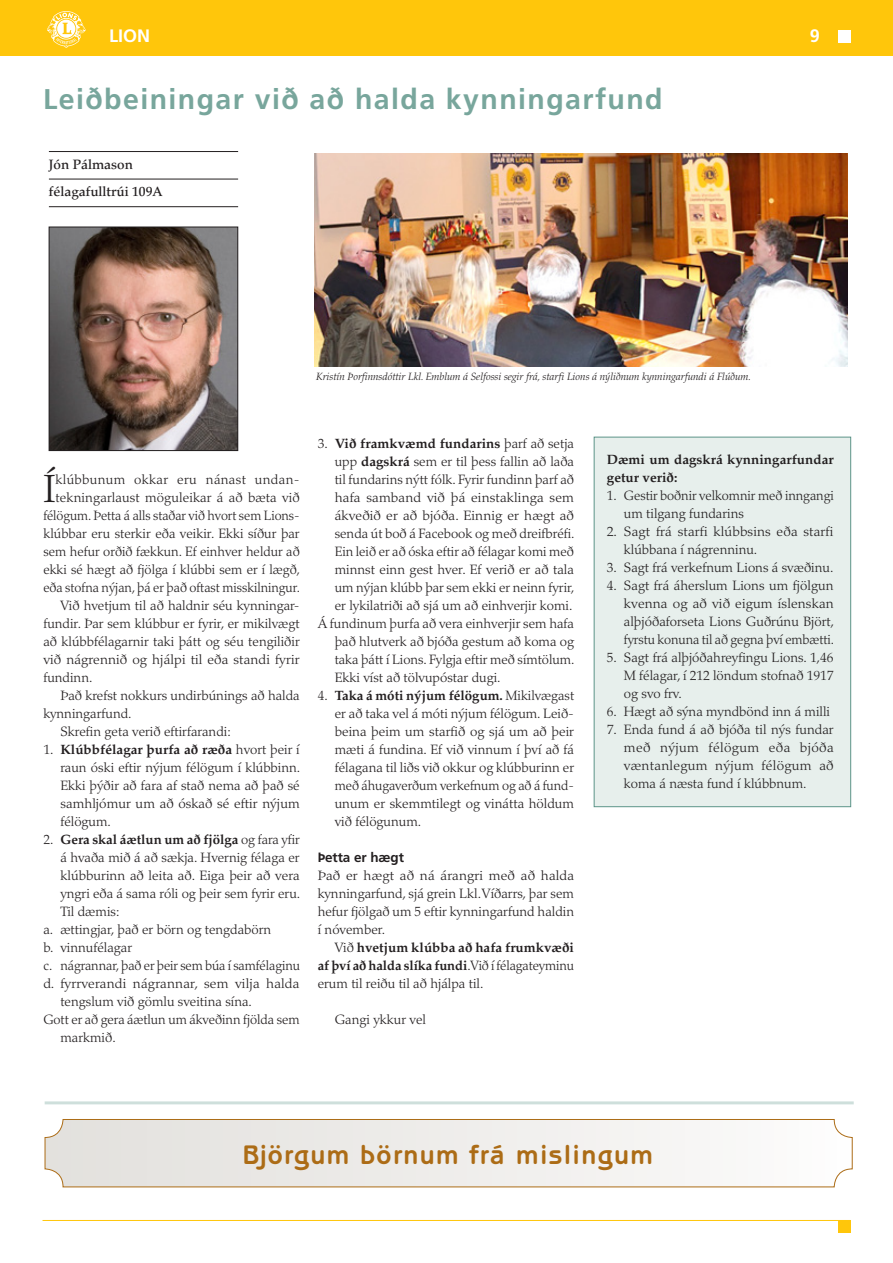
<style>
.page{position:relative;width:893px;height:1263px;background:#fff}
.page>*{position:absolute;margin:0;border:0;box-sizing:border-box;transform-origin:0 0}
.t1{font:300 39.15px "Palatino";color:#231f20}
.t2{font:700 28.5px "Frutiger";letter-spacing:.05em;color:#78a69c}
.t3{font:700 27px "Benguiat Gothic Std";letter-spacing:.05em;color:#ac6c16}
.t4{font:700 18px "Frutiger";color:#fff}
.t5{font:300 13.5px/18px "Palatino";color:#231f20;text-align:justify}
.t6{font:700 13.5px/18px "Palatino";color:#231f20;text-align:justify}
.t7{font:300 13.5px "Palatino";color:#231f20;scale:.96 1}
.t8{font:300 13.5px "Palatino";letter-spacing:.02em;color:#231f20}
.t9{font:500 13.5px/27px "Palatino";color:#231f20}
.t10{font:700 13.5px "Frutiger";letter-spacing:-.005em;color:#231f20}
.t11{font:italic 300 10.5px "Palatino";color:#231f20}
.s1{font-weight:700}
.s2{font-weight:300}
</style>
<div class="page">
<div style="left:0;top:0;width:893px;height:55px;background:#ffc60b"></div>
<hr style="left:43px;top:1220px;width:807px;height:1px;background:#ffc60b">
<div style="left:838px;top:1220px;width:12px;height:13px;background:#ffc60b"></div>
<div style="left:838px;top:30px;width:12px;height:13px;background:#fff"></div>
<svg style="left:47px;top:11px;width:39px;height:37px"></svg>
<hr style="left:49px;top:151px;width:189px;height:1px;background:#231f20">
<hr style="left:49px;top:179px;width:189px;height:1px;background:#231f20">
<hr style="left:49px;top:206px;width:189px;height:1px;background:#231f20">
<img style="left:51px;top:229px;width:185px;height:220px">
<div style="left:49px;top:227px;width:189px;height:224px;border:1px solid #231f20"></div>
<img style="left:315px;top:153px;width:533px;height:213px">
<hr style="left:45px;top:1101px;width:809px;height:3px;background:#5c9488">
<svg style="left:47px;top:1121px;width:803px;height:64px"></svg>
<div style="left:45px;top:1119px;width:807px;height:68px;border:1px solid #ac6c16;border-radius:18px"></div>
<div style="left:594px;top:437px;width:257px;height:370px;background:#e7efec;border:1px solid #5c9488"></div>
<h3 class="t4" style="left:109px;top:26px;width:43px">LION</h3>
<h3 class="t4" style="left:810px;top:26px;width:12px">9</h3>
<h2 class="t2" style="left:43px;top:82px;width:621px">Leiðbeiningar við að halda kynningarfund</h2>
<p class="t9" style="left:49px;top:151px;width:115px">Jón Pálmason félagafulltrúi 109A</p>
<p class="t11" style="left:316px;top:370px;width:437px">Kristín Þorfinnsdóttir Lkl. Emblum á Selfossi segir frá, starfi Lions á nýliðnum kynningarfundi á Flúðum.</p>
<h1 class="t1" style="left:43px;top:466px;width:14px">Í</h1>
<p class="t8" style="left:55px;top:472px;width:244px">klúbbunum okkar eru nánast undan-</p>
<p class="t5" style="left:55px;top:489px;width:246px">tekningarlaust möguleikar á að bæta við</p>
<p class="t7" style="left:43px;top:508px;width:267px">félögum. Þetta á alls staðar við hvort sem Lions-</p>
<p class="t5" style="left:43px;top:525px;width:258px">klúbbar eru sterkir eða veikir. Ekki síður þar</p>
<p class="t5" style="left:43px;top:543px;width:258px">sem hefur orðið fækkun. Ef einhver heldur að</p>
<p class="t5" style="left:43px;top:561px;width:258px">ekki sé hægt að fjölga í klúbbi sem er í lægð,</p>
<p class="t7" style="left:43px;top:580px;width:269px">eða stofna nýjan, þá er það oftast misskilningur.</p>
<p class="t5" style="left:60px;top:597px;width:239px">Við hvetjum til að haldnir séu kynningar-</p>
<p class="t5" style="left:43px;top:615px;width:258px">fundir. Þar sem klúbbur er fyrir, er mikilvægt</p>
<p class="t5" style="left:43px;top:633px;width:258px">að klúbbfélagarnir taki þátt og séu tengiliðir</p>
<p class="t5" style="left:43px;top:651px;width:258px">við nágrennið og hjálpi til eða standi fyrir</p>
<p class="t5" style="left:43px;top:669px;width:51px">fundinn.</p>
<p class="t5" style="left:60px;top:687px;width:241px">Það krefst nokkurs undirbúnings að halda</p>
<p class="t5" style="left:43px;top:705px;width:90px">kynningarfund.</p>
<p class="t5" style="left:60px;top:723px;width:172px">Skrefin geta verið eftirfarandi:</p>
<p class="t5" style="left:60px;top:741px;width:241px;text-indent:-17px">1. <span class="s1">Klúbbfélagar þurfa að ræða</span> hvort þeir í raun óski eftir nýjum félögum í klúbbinn.<br>Ekki þýðir að fara af stað nema að það sé samhljómur um að óskað sé eftir nýjum félögum.</p>
<p class="t6" style="left:43px;top:830px;width:258px"><span class="s2">2.</span> Gera skal áætlun um að fjölga <span class="s2">og fara yfir</span></p>
<p class="t5" style="left:60px;top:849px;width:241px">á hvaða mið á að sækja. Hvernig félaga er</p>
<p class="t5" style="left:60px;top:867px;width:241px">klúbburinn að leita að. Eiga þeir að vera</p>
<p class="t5" style="left:60px;top:885px;width:241px">yngri eða á sama róli og þeir sem fyrir eru.</p>
<p class="t5" style="left:60px;top:903px;width:60px">Til dæmis:</p>
<p class="t5" style="left:43px;top:921px;width:229px">a. ættingjar, það er börn og tengdabörn</p>
<p class="t5" style="left:43px;top:939px;width:90px">b. vinnufélagar</p>
<p class="t5" style="left:43px;top:957px;width:258px">c. nágrannar, það er þeir sem búa í samfélaginu</p>
<p class="t5" style="left:43px;top:975px;width:258px">d. fyrrverandi nágrannar, sem vilja halda</p>
<p class="t5" style="left:60px;top:993px;width:193px">tengslum við gömlu sveitina sína.</p>
<p class="t5" style="left:43px;top:1011px;width:258px">Gott er að gera áætlun um ákveðinn fjölda sem</p>
<p class="t5" style="left:60px;top:1029px;width:57px">markmið.</p>
<p class="t6" style="left:318px;top:434px;width:258px"><span class="s2">3.</span> Við framkvæmd fundarins <span class="s2">þarf að setja</span></p>
<p class="t5" style="left:335px;top:452px;width:241px">upp <span class="s1">dagskrá</span> sem er til þess fallin að laða</p>
<p class="t5" style="left:335px;top:470px;width:241px">til fundarins nýtt fólk. Fyrir fundinn þarf að</p>
<p class="t5" style="left:335px;top:488px;width:241px">hafa samband við þá einstaklinga sem</p>
<p class="t5" style="left:335px;top:506px;width:241px">ákveðið er að bjóða. Einnig er hægt að</p>
<p class="t5" style="left:335px;top:524px;width:241px">senda út boð á Facebook og með dreifbréfi.</p>
<p class="t5" style="left:335px;top:542px;width:241px">Ein leið er að óska eftir að félagar komi með</p>
<p class="t5" style="left:335px;top:560px;width:241px">minnst einn gest hver. Ef verið er að tala</p>
<p class="t5" style="left:335px;top:578px;width:241px">um nýjan klúbb þar sem ekki er neinn fyrir,</p>
<p class="t5" style="left:335px;top:596px;width:239px">er lykilatriði að sjá um að einhverjir komi.</p>
<p class="t5" style="left:318px;top:614px;width:258px">Á fundinum þurfa að vera einhverjir sem hafa</p>
<p class="t5" style="left:335px;top:632px;width:241px">það hlutverk að bjóða gestum að koma og</p>
<p class="t5" style="left:335px;top:650px;width:241px">taka þátt í Lions. Fylgja eftir með símtölum.</p>
<p class="t5" style="left:335px;top:668px;width:167px">Ekki víst að tölvupóstar dugi.</p>
<p class="t5" style="left:335px;top:686px;width:241px;text-align:left;text-indent:-17px">4. <span class="s1">Taka á móti nýjum félögum.</span> Mikilvægast er að taka vel á móti nýjum félögum. Leið&shy;beina þeim um starfið og sjá um að þeir mæti á fundina. Ef við vinnum í því að fá félagana til liðs við okkur og klúbburinn er með áhugaverðum verkefnum og að á fund&shy;unum er skemmtilegt og vinátta höldum við félögunum.</p>
<p class="t10" style="left:318px;top:849px;width:88px">Þetta er hægt</p>
<p class="t5" style="left:318px;top:866px;width:258px">Það er hægt að ná árangri með að halda kynningarfund, sjá grein Lkl. Víðarrs, þar sem hefur fjölgað um 5 eftir kynningarfund haldin í nóvember.</p>
<p class="t6" style="left:318px;top:938px;width:258px;text-indent:17px"><span class="s2">Við</span> hvetjum klúbba að hafa frumkvæði af því að halda slíka fundi<span class="s2">. Við í félagateyminu erum til reiðu til að hjálpa til.</span></p>
<p class="t5" style="left:335px;top:1010px;width:93px">Gangi ykkur vel</p>
<p class="t6" style="left:607px;top:451px;width:228px">Dæmi um dagskrá kynningarfundar getur verið:</p>
<p class="t5" style="left:624px;top:487px;width:212px;text-indent:-17px">1. Gestir boðnir velkomnir með inngangi um tilgang fundarins</p>
<p class="t5" style="left:624px;top:523px;width:211px;text-indent:-17px">2. Sagt frá starfi klúbbsins eða starfi klúbbana í nágrenninu.</p>
<p class="t5" style="left:607px;top:559px;width:228px">3. Sagt frá verkefnum Lions á svæðinu.</p>
<p class="t5" style="left:624px;top:577px;width:212px;text-indent:-17px">4. Sagt frá áherslum Lions um fjölgun kvenna og að við eigum íslenskan alþjóðaforseta Lions Guðrúnu Björt, fyrstu konuna til að gegna því embætti.</p>
<p class="t5" style="left:624px;top:649px;width:211px;text-indent:-17px">5. Sagt frá alþjóðahreyfingu Lions. 1,46<br>M félagar, í 212 löndum stofnað 1917 og svo frv.</p>
<p class="t5" style="left:607px;top:703px;width:225px">6. Hægt að sýna myndbönd inn á milli</p>
<p class="t5" style="left:624px;top:721px;width:211px;text-indent:-17px">7. Enda fund á að bjóða til nýs fundar með nýjum félögum eða bjóða væntanlegum nýjum félögum að koma á næsta fund í klúbbnum.</p>
<h3 class="t3" style="left:243px;top:1139px;width:412px">Björgum börnum frá mislingum</h3>
</div>
